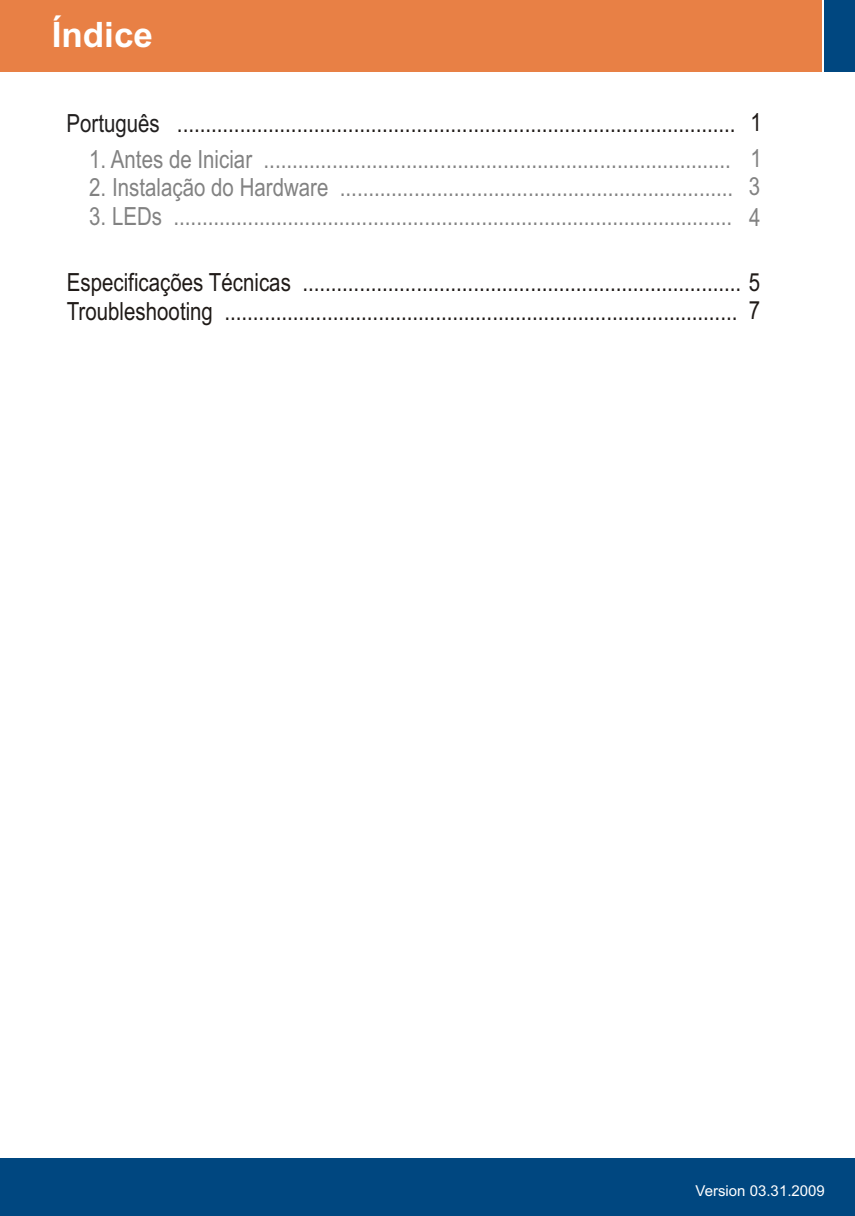
<style>
.page{position:relative;width:855px;height:1216px;background:#fff}
.page>*{position:absolute;margin:0;border:0;box-sizing:border-box;transform-origin:0 0}
.t1{font:700 35px "Arial";color:#fff}
.t2{font:25px/28.2px "Arial Narrow";color:#1f1a17}
.t3{font:25px/28.5px "Arial Narrow";color:#828282}
.t4{font:15px "Arial";color:#fff}
.s1{color:#211f1f}
</style>
<div class="page">
<div style="left:0;top:1159px;width:855px;height:57px;background:#004780"></div>
<div style="left:0;top:0;width:822px;height:72px;background:#e88045"></div>
<div style="left:825px;top:0;width:30px;height:72px;background:#004780"></div>
<h1 class="t1" style="left:52px;top:21px;width:103px">Índice</h1>
<p class="t2" style="left:66px;top:111px;width:671px"><span class="s1">Português</span> ..................................................................................................</p>
<p class="t3" style="left:89px;top:147px;width:164px">1. Antes de Iniciar</p>
<p class="t3" style="left:89px;top:176px;width:241px">2. Instalação do Hardware</p>
<p class="t3" style="left:264px;top:147px;width:469px">..................................................................................</p>
<p class="t3" style="left:340px;top:176px;width:395px">.....................................................................</p>
<p class="t3" style="left:89px;top:204px;width:644px">3. LEDs ..................................................................................................</p>
<p class="t2" style="left:750px;top:110px;width:13px">1</p>
<p class="t3" style="left:749px;top:146px;width:14px">1<br>3</p>
<p class="t3" style="left:749px;top:205px;width:13px">4</p>
<p class="t2" style="left:67px;top:271px;width:695px">Especificações Técnicas ............................................................................. 5<br>Troubleshooting ..........................................................................................</p>
<p class="t2" style="left:749px;top:299px;width:13px">7</p>
<p class="t4" style="left:696px;top:1185px;width:131px">Version 03.31.2009</p>
</div>
